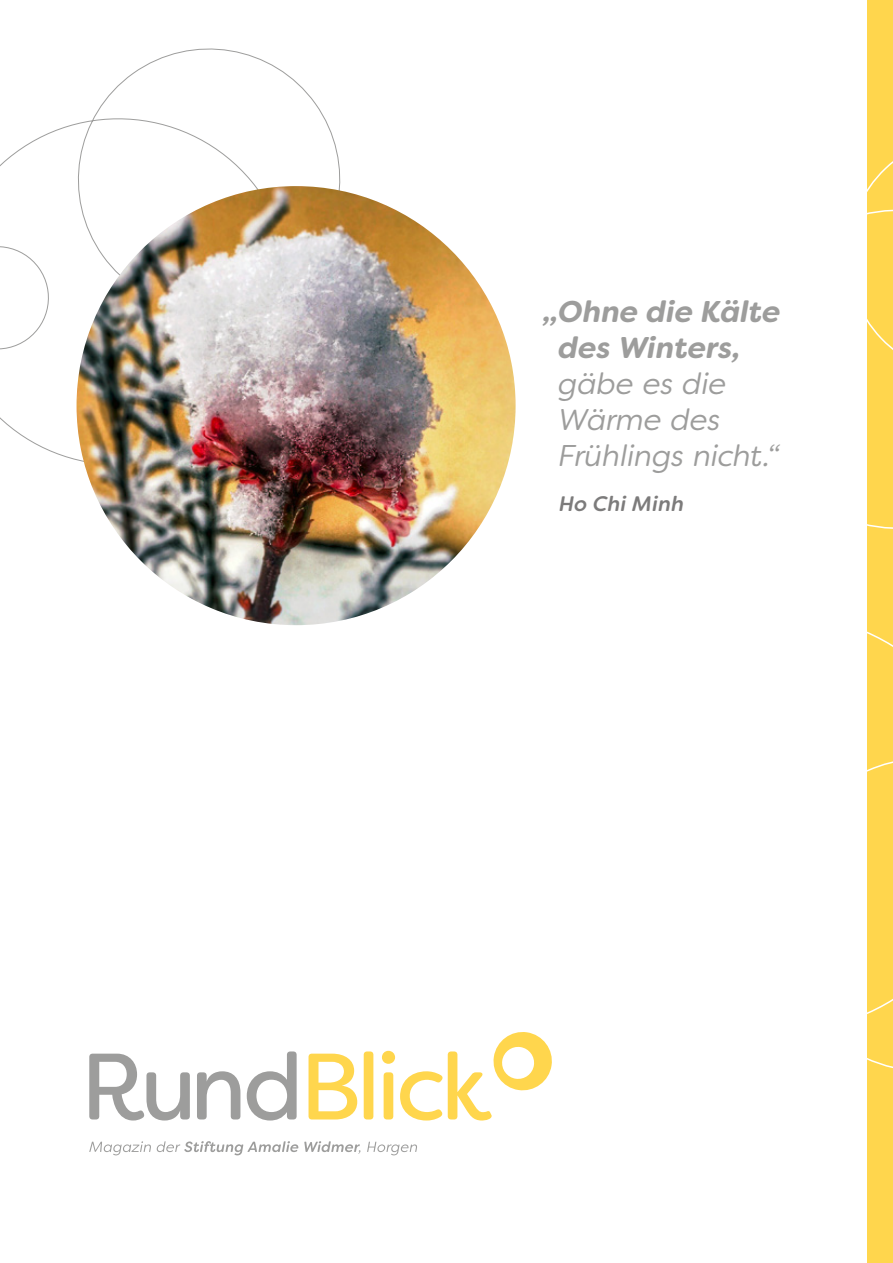
<style>
.page{position:relative;width:893px;height:1263px;background:#fff}
.page>*{position:absolute;margin:0;border:0;box-sizing:border-box;transform-origin:0 0}
.t1{font:italic 30px/36px "Filson Soft";letter-spacing:-.005em;color:#9d9d9c}
.t2{font:italic 700 30px/36px "Filson Soft";color:#9d9d9c}
.t3{font:italic 500 21px "Filson Soft";letter-spacing:.01em;color:#7c7b7b}
</style>
<div class="page">
<svg style="left:309px;top:1032px;width:243px;height:88px"></svg>
<svg style="left:89px;top:1051px;width:208px;height:69px"></svg>
<svg style="left:89px;top:1141px;width:328px;height:14px"></svg>
<svg style="left:0;top:48px;width:354px;height:438px"></svg>
<img style="left:77px;top:186px;width:439px;height:439px;border-radius:220px">
<div style="left:867px;top:0;width:26px;height:668px;background:#ffd64d"></div>
<svg style="left:867px;top:161px;width:26px;height:368px"></svg>
<div style="left:867px;top:596px;width:26px;height:667px;background:#ffd64d"></div>
<svg style="left:867px;top:631px;width:26px;height:437px"></svg>
<p class="t2" style="left:558px;top:294px;width:224px;text-indent:-15px">„Ohne die Kälte des Winters,</p>
<p class="t1" style="left:558px;top:366px;width:223px">gäbe es die<br>Wärme des<br>Frühlings nicht.“</p>
<p class="t3" style="left:559px;top:490px;width:127px">Ho Chi Minh</p>
</div>
